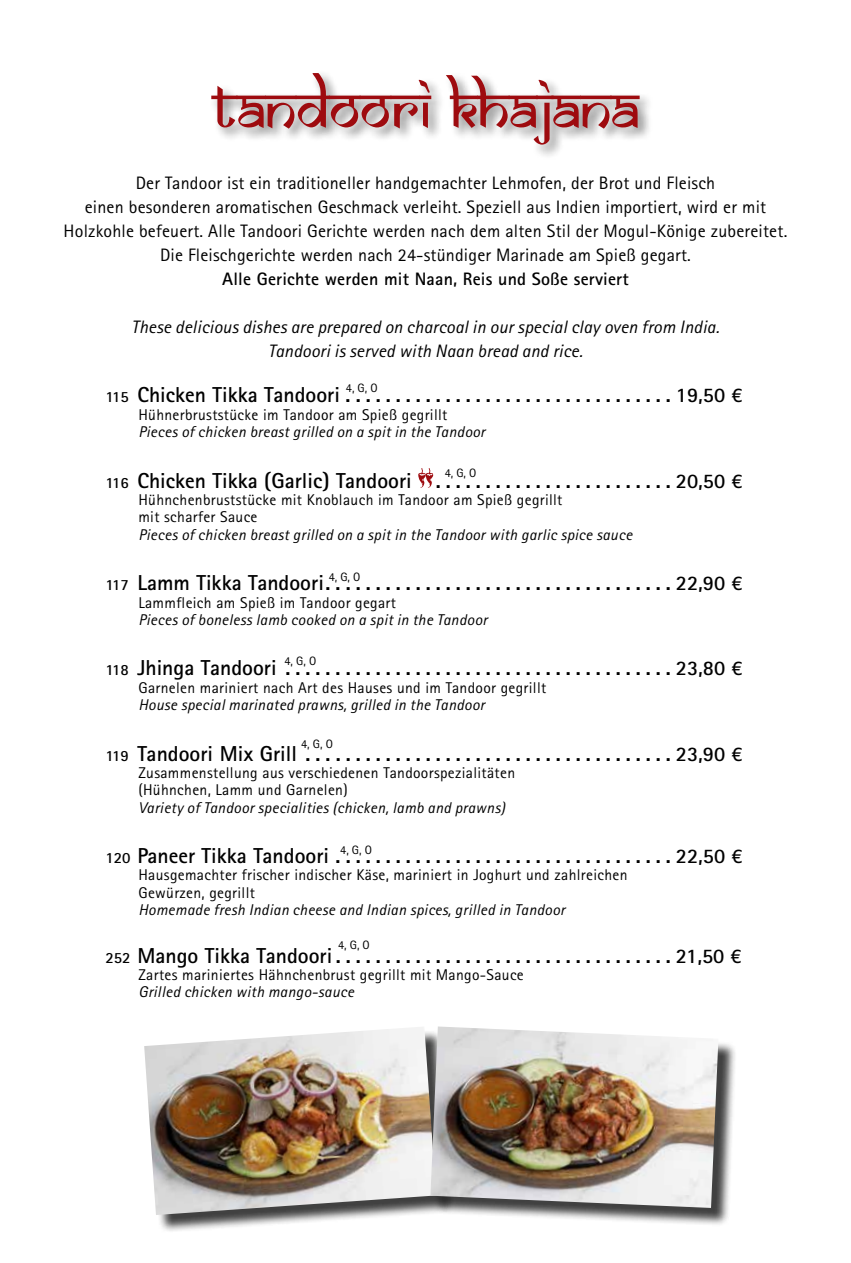
<style>
.page{position:relative;width:851px;height:1263px;background:#fff}
.page>*{position:absolute;margin:0;border:0;box-sizing:border-box;transform-origin:0 0}
.t1{font:60px "Samarkan Normal";color:#9e0b0f}
.t2{font:700 20.85px "Rotis Sans Serif";color:#000}
.t3{font:18px/24px "Rotis Sans Serif";letter-spacing:.01em;color:#000;text-align:center}
.t4{font:italic 18px/24px "Rotis Sans Serif";letter-spacing:.01em;color:#000;text-align:center}
.t5{font:700 18px "Rotis Sans Serif";letter-spacing:.01em;color:#000}
.t6{font:15.6px/17.4px "Rotis Sans Serif";letter-spacing:.02em;color:#000}
.t7{font:italic 15.6px "Rotis Sans Serif";letter-spacing:.02em;color:#000}
.t8{font:12.15px "Rotis Sans Serif";color:#000}
.s1{font-size:15.6px}
.s2{font-size:21.6px}
</style>
<div class="page">
<svg style="left:418px;top:468px;width:15px;height:20px"></svg>
<div style="left:208px;top:70px;width:446px;height:90px;background:#000;opacity:.5"></div>
<div style="left:147px;top:1029px;width:307px;height:204px;background:#000;opacity:.75"></div>
<img style="left:144px;top:1027px;width:289px;height:188px">
<div style="left:433px;top:1029px;width:303px;height:197px;background:#000;opacity:.75"></div>
<img style="left:430px;top:1026px;width:288px;height:182px">
<h1 class="t1" style="left:211px;top:73px;width:429px">tandoori khajana</h1>
<p class="t3" style="left:64px;top:171px;width:725px">Der Tandoor ist ein traditioneller handgemachter Lehmofen, der Brot und Fleisch<br>einen besonderen aromatischen Geschmack verleiht. Speziell aus Indien importiert, wird er mit Holzkohle befeuert. Alle Tandoori Gerichte werden nach dem alten Stil der Mogul-Könige zubereitet.<br>Die Fleischgerichte werden nach 24-stündiger Marinade am Spieß gegart.</p>
<p class="t5" style="left:222px;top:268px;width:408px">Alle Gerichte werden mit Naan, Reis und Soße serviert</p>
<p class="t4" style="left:131px;top:316px;width:589px">These delicious dishes are prepared on charcoal in our special clay oven from India.<br>Tandoori is served with Naan bread and rice.</p>
<p class="t8" style="left:346px;top:381px;width:33px">4, G, O</p>
<p class="t2" style="left:105px;top:382px;width:638px"><span class="s1">115</span> <span class="s2">Chicken Tikka Tandoori</span>.................................19,50 €</p>
<p class="t6" style="left:138px;top:406px;width:310px">Hühnerbruststücke im Tandoor am Spieß gegrillt</p>
<p class="t7" style="left:138px;top:423px;width:348px">Pieces of chicken breast grilled on a spit in the Tandoor</p>
<p class="t2" style="left:105px;top:467px;width:638px"><span class="s1">116</span> <span class="s2">Chicken Tikka (Garlic) Tandoori</span> . . . . . . . . . . . . . . . . . . . . . . . . 20,50 €</p>
<p class="t6" style="left:138px;top:491px;width:425px">Hühnchenbruststücke mit Knoblauch im Tandoor am Spieß gegrillt mit scharfer Sauce</p>
<p class="t7" style="left:138px;top:525px;width:495px">Pieces of chicken breast grilled on a spit in the Tandoor with garlic spice sauce</p>
<p class="t2" style="left:105px;top:570px;width:638px"><span class="s1">117</span> <span class="s2">Lamm Tikka Tandoori</span>...................................22,90 €</p>
<p class="t6" style="left:138px;top:593px;width:259px">Lammfleich am Spieß im Tandoor gegart</p>
<p class="t7" style="left:138px;top:610px;width:350px">Pieces of boneless lamb cooked on a spit in the Tandoor</p>
<p class="t2" style="left:105px;top:655px;width:638px"><span class="s1">118</span> <span class="s2">Jhinga Tandoori</span> .......................................23,80 €</p>
<p class="t6" style="left:138px;top:679px;width:409px">Garnelen mariniert nach Art des Hauses und im Tandoor gegrillt</p>
<p class="t7" style="left:138px;top:695px;width:348px">House special marinated prawns, grilled in the Tandoor</p>
<p class="t2" style="left:105px;top:740px;width:638px"><span class="s1">119</span> <span class="s2">Tandoori Mix Grill</span> .....................................23,90 €</p>
<p class="t6" style="left:138px;top:764px;width:378px">Zusammenstellung aus verschiedenen Tandoorspezialitäten (Hühnchen, Lamm und Garnelen)</p>
<p class="t7" style="left:138px;top:798px;width:368px">Variety of Tandoor specialities (chicken, lamb and prawns)</p>
<p class="t2" style="left:105px;top:843px;width:638px"><span class="s1">120</span> <span class="s2">Paneer Tikka Tandoori</span>..................................22,50 €</p>
<p class="t6" style="left:138px;top:866px;width:490px">Hausgemachter frischer indischer Käse, mariniert in Joghurt und zahlreichen<br>Gewürzen, gegrillt</p>
<p class="t7" style="left:138px;top:901px;width:428px">Homemade fresh Indian cheese and Indian spices, grilled in Tandoor</p>
<p class="t8" style="left:444px;top:465px;width:33px">4, G, O</p>
<p class="t8" style="left:329px;top:570px;width:33px">4, G, O</p>
<p class="t8" style="left:284px;top:654px;width:33px">4, G, O</p>
<p class="t8" style="left:301px;top:737px;width:33px">4, G, O</p>
<p class="t8" style="left:340px;top:843px;width:33px">4, G, O</p>
<p class="t8" style="left:338px;top:938px;width:33px">4, G, O</p>
<p class="t2" style="left:105px;top:942px;width:637px"><span class="s1">252</span> <span class="s2">Mango Tikka Tandoori</span>..................................21,50 €</p>
<p class="t6" style="left:138px;top:966px;width:387px">Zartes mariniertes Hähnchenbrust gegrillt mit Mango-Sauce</p>
<p class="t7" style="left:138px;top:983px;width:217px">Grilled chicken with mango-sauce</p>
</div>
